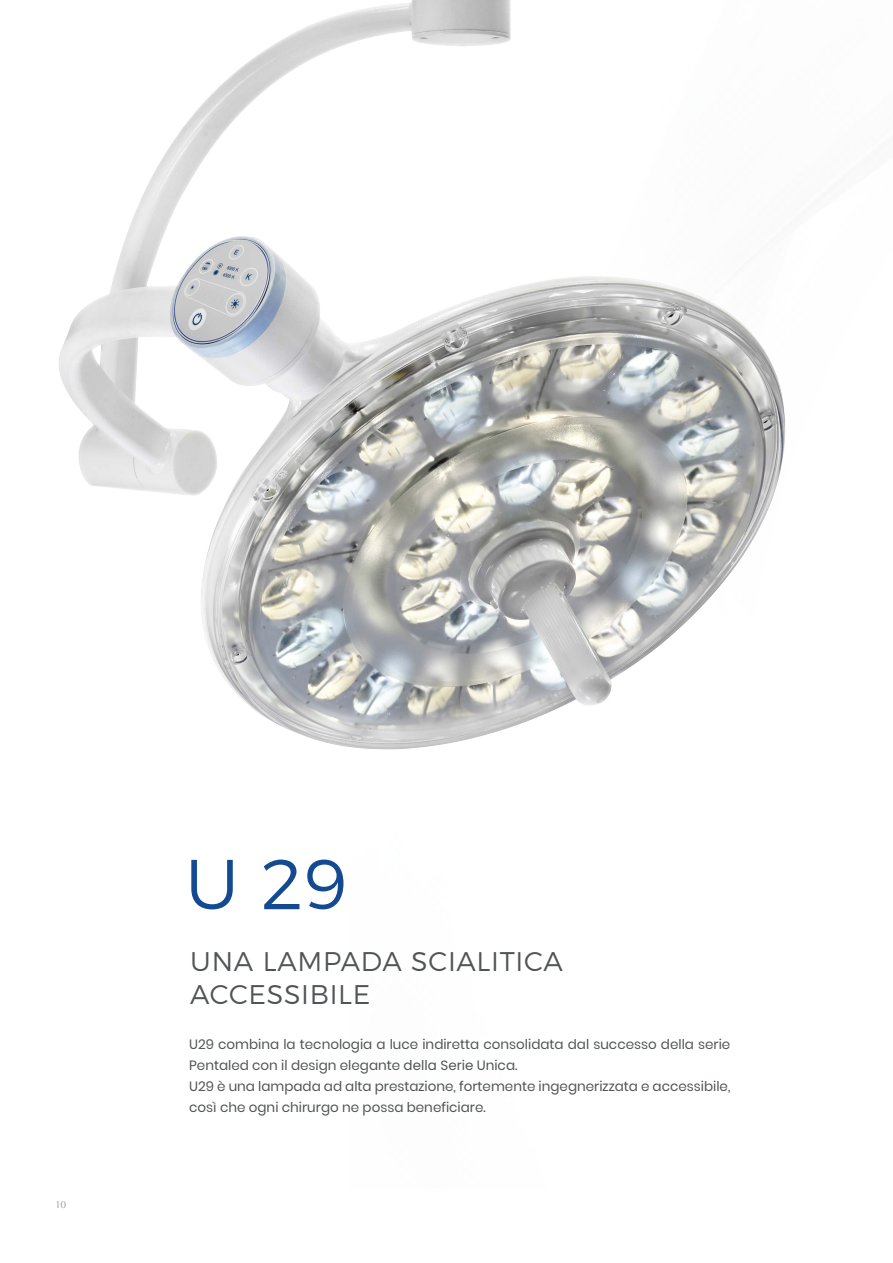
<style>
.page{position:relative;width:893px;height:1263px;background:#fff}
.page>*{position:absolute;margin:0;border:0;box-sizing:border-box;transform-origin:0 0}
.t1{font:300 70.5px "Montserrat";color:#134a91}
.t2{font:300 27px/32.4px "Montserrat";letter-spacing:.025em;color:#515455}
.t3{font:13.5px/21px "Poppins";color:#515455}
.t4{font:10.5px "Malayalam MN";color:#a8a9ad}
</style>
<div class="page">
<img style="left:59px;top:0;width:727px;height:750px">
<p class="t4" style="left:55px;top:1199px;width:13px">10</p>
<h1 class="t1" style="left:185px;top:829px;width:164px">U 29</h1>
<h2 class="t2" style="left:190px;top:943px;width:374px">UNA LAMPADA SCIALITICA<br>ACCESSIBILE</h2>
<p class="t3" style="left:189px;top:1034px;width:543px">U29 combina la tecnologia a luce indiretta consolidata dal successo della serie Pentaled con il design elegante della Serie Unica.<br>U29 è una lampada ad alta prestazione, fortemente ingegnerizzata e accessibile, così che ogni chirurgo ne possa beneficiare.</p>
</div>
